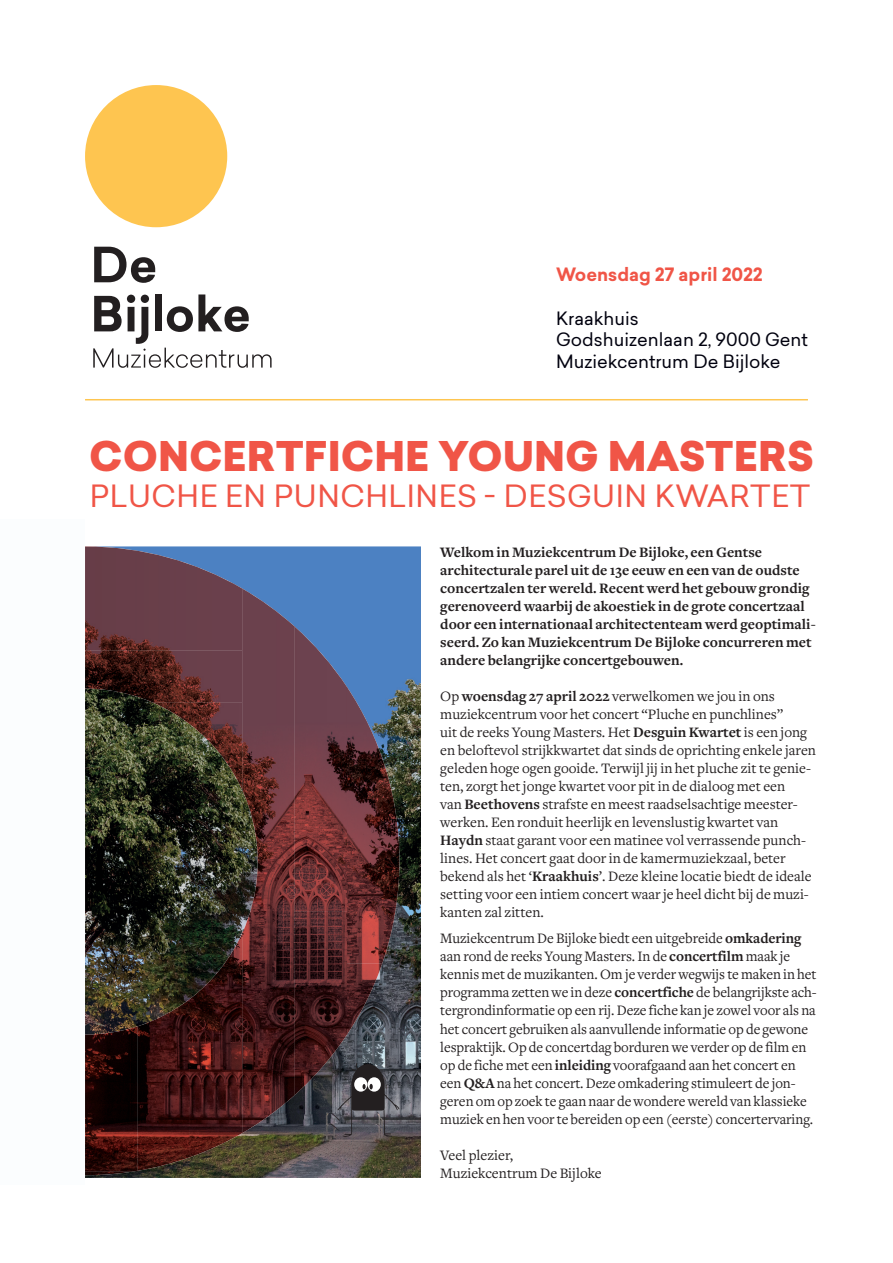
<style>
.page{position:relative;width:893px;height:1263px;background:#fff}
.page>*{position:absolute;margin:0;border:0;box-sizing:border-box;transform-origin:0 0}
.t1{font:900 40.05px "Sailec";color:#f05547}
.t2{font:30px "Sailec";letter-spacing:.02em;color:#f05547}
.t3{font:18px/21.6px "Sailec";color:#00000e}
.t4{font:700 18px "Sailec";color:#f05547}
.t5{font:15px/18px "Freight Text";color:#231f20}
.t6{font:700 15px/18px "Freight Text";color:#231f20}
.s1{font-weight:700}
</style>
<div class="page">
<div style="left:85px;top:85px;width:142px;height:142px;background:#fec550;border-radius:50%"></div>
<svg style="left:94px;top:247px;width:61px;height:36px"></svg>
<svg style="left:93px;top:294px;width:179px;height:74px"></svg>
<img style="left:85px;top:546px;width:336px;height:632px">
<svg style="left:342px;top:1034px;width:5px;height:8px"></svg>
<img style="left:85px;top:1157px;width:157px;height:18px">
<img style="left:85px;top:546px;width:157px;height:157px">
<img style="left:242px;top:588px;width:53px;height:545px">
<img style="left:294px;top:626px;width:53px;height:285px">
<img style="left:347px;top:937px;width:43px;height:26px">
<img style="left:153px;top:702px;width:89px;height:53px">
<img style="left:221px;top:755px;width:21px;height:35px">
<img style="left:190px;top:933px;width:52px;height:224px">
<img style="left:294px;top:911px;width:19px;height:184px">
<img style="left:137px;top:999px;width:53px;height:172px">
<img style="left:347px;top:963px;width:17px;height:72px">
<img style="left:85px;top:1026px;width:53px;height:146px">
<div style="left:0;top:519px;width:85px;height:665px;background:#fbfdfe"></div>
<hr style="left:85px;top:399px;width:723px;height:1px;background:#fec550">
<svg style="left:337px;top:1063px;width:63px;height:74px;background:#56555a"></svg>
<p class="t4" style="left:556px;top:262px;width:208px">Woensdag 27 april 2022</p>
<p class="t3" style="left:556px;top:307px;width:253px">Kraakhuis<br>Godshuizenlaan 2, 9000 Gent<br>Muziekcentrum De Bijloke</p>
<h1 class="t1" style="left:89px;top:427px;width:726px">CONCERTFICHE YOUNG MASTERS</h1>
<h2 class="t2" style="left:90px;top:475px;width:722px">PLUCHE EN PUNCHLINES - DESGUIN KWARTET</h2>
<p class="t6" style="left:440px;top:543px;width:377px">Welkom in Muziekcentrum De Bijloke, een Gentse architecturale parel uit de 13e eeuw en een van de oudste concertzalen ter wereld. Recent werd het gebouw grondig gerenoveerd waarbij de akoestiek in de grote concertzaal door een internationaal architectenteam werd geoptimali&shy;seerd. Zo kan Muziekcentrum De Bijloke concurreren met andere belangrijke concertgebouwen.</p>
<p class="t5" style="left:440px;top:687px;width:377px">Op <span class="s1">woensdag 27 april 2022</span> verwelkomen we jou in ons muziekcentrum voor het concert “Pluche en punchlines”<br>uit de reeks Young Masters. Het <span class="s1">Desguin Kwartet</span> is een jong en beloftevol strijkkwartet dat sinds de oprichting enkele jaren geleden hoge ogen gooide. Terwijl jij in het pluche zit te genie&shy;ten, zorgt het jonge kwartet voor pit in de dialoog met een<br>van <span class="s1">Beethovens</span> strafste en meest raadselsachtige meester&shy;werken. Een ronduit heerlijk en levenslustig kwartet van <span class="s1">Haydn</span> staat garant voor een matinee vol verrassende punch&shy;lines. Het concert gaat door in de kamermuziekzaal, beter bekend als het ‘<span class="s1">Kraakhuis</span>’. Deze kleine locatie biedt de ideale setting voor een intiem concert waar je heel dicht bij de muzi&shy;kanten zal zitten.</p>
<p class="t5" style="left:440px;top:930px;width:378px">Muziekcentrum De Bijloke biedt een uitgebreide <span class="s1">omkadering </span>aan rond de reeks Young Masters. In de <span class="s1">concertfilm</span> maak je kennis met de muzikanten. Om je verder wegwijs te maken in het programma zetten we in deze <span class="s1">concertfiche</span> de belangrijkste ach&shy;tergrondinformatie op een rij. Deze fiche kan je zowel voor als na het concert gebruiken als aanvullende informatie op de gewone lespraktijk. Op de concertdag borduren we verder op de film en op de fiche met een <span class="s1">inleiding</span> voorafgaand aan het concert en een <span class="s1">Q&amp;A</span> na het concert. Deze omkadering stimuleert de jon&shy;geren om op zoek te gaan naar de wondere wereld van klassieke muziek en hen voor te bereiden op een (eerste) concertervaring.</p>
<p class="t5" style="left:440px;top:1146px;width:163px">Veel plezier,<br>Muziekcentrum De Bijloke</p>
</div>
